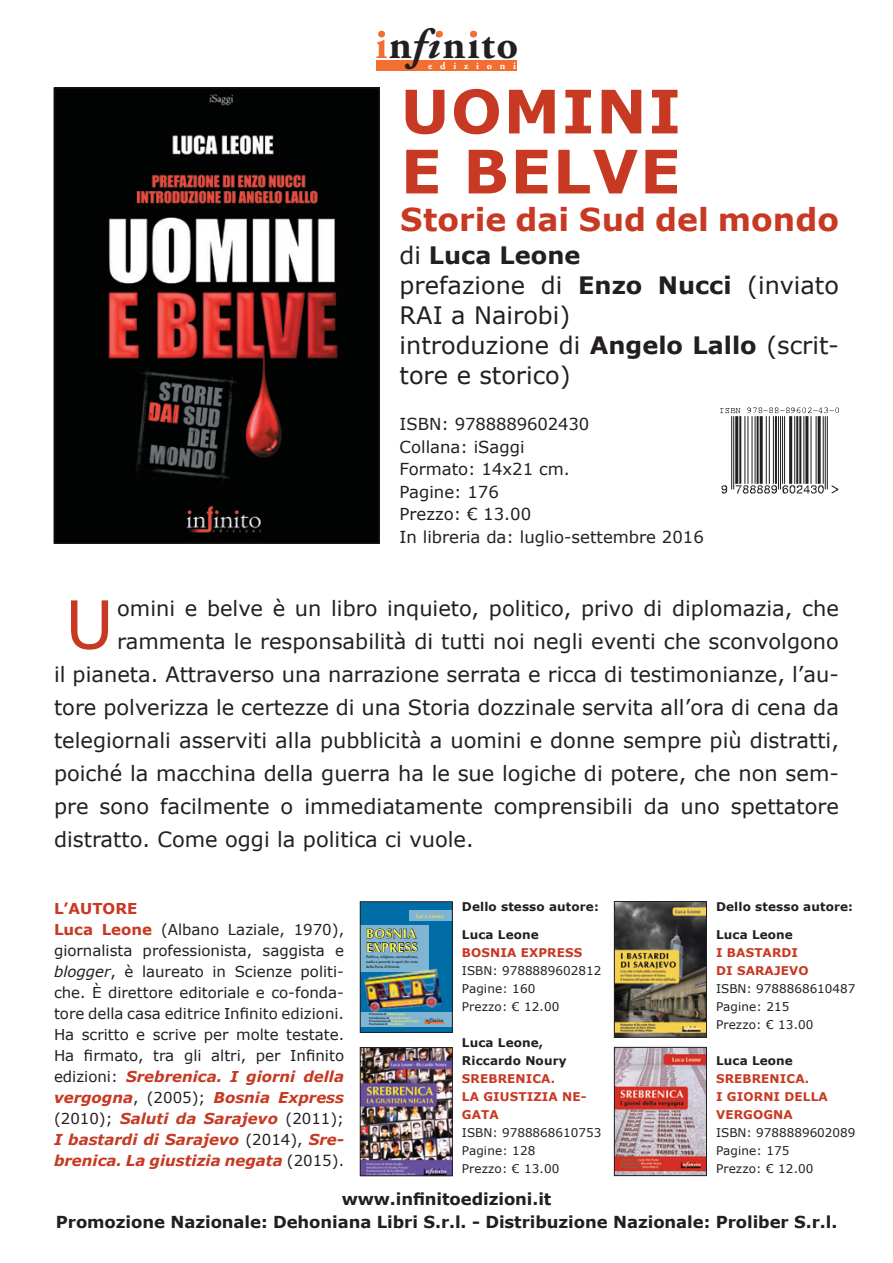
<style>
.page{position:relative;width:893px;height:1263px;background:#fff}
.page>*{position:absolute;margin:0;border:0;box-sizing:border-box;transform-origin:0 0}
.t1{font:66.45px "Verdana";color:#c73922}
.t2{font:700 60px "Verdana";letter-spacing:.025em;color:#c73922}
.t3{font:700 42.15px "Adobe Garamond Pro";letter-spacing:.04em;color:#231f20}
.t4{font:700 31.5px "Verdana";color:#c73922}
.t5{font:24px/30px "Verdana";color:#231f20}
.t6{font:700 24px "Verdana";color:#231f20}
.t7{font:21px "Verdana";color:#231f20}
.t8{font:16.5px "Verdana";color:#231f20}
.t9{font:700 16.5px "Verdana";letter-spacing:-.005em;color:#231f20}
.t10{font:15px/21px "Verdana";color:#231f20;text-align:justify}
.t11{font:700 15px "Verdana";color:#c73922}
.t12{font:700 12.75px/13.6px "CG Omega";letter-spacing:.04em;color:#fff356}
.t13{font:12px "Verdana";color:#231f20}
.t14{font:700 12px/18px "Verdana";letter-spacing:.01em;color:#c73922}
.t15{font:700 12px "Verdana";letter-spacing:.01em;color:#231f20}
.t16{font:700 10.2px "Adobe Garamond Pro";letter-spacing:.765em;color:#fff}
.t17{font:700 5.7px "Adobe Garamond Pro";letter-spacing:.04em;color:#231f20}
.t18{font:700 5.4px "CG Omega";letter-spacing:.01em;color:#fed553}
.t19{font:700 3.6px/5.2px "CG Omega";letter-spacing:.01em;color:#231f20;text-align:justify}
.t20{font:700 3px/3.3px "CG Omega";letter-spacing:.01em;color:#231f20}
.s1{color:#f36e31}
.s2{font-style:italic}
.s3{font-weight:400}
.s4{font-weight:700}
.s5{font-weight:700;color:#c73922}
.s6{font-weight:700;font-style:italic;color:#c73922}
.s7{color:#fff356}
</style>
<div class="page">
<div style="left:376px;top:60px;width:141px;height:11px;background:#f36e31"></div>
<div style="left:436px;top:31px;width:7px;height:6px;background:#f36e31;border-radius:50%"></div>
<div style="left:470px;top:31px;width:7px;height:6px;background:#f36e31;border-radius:50%"></div>
<div style="left:378px;top:31px;width:7px;height:6px;background:#f36e31;border-radius:50%"></div>
<img style="left:56px;top:90px;width:321px;height:451px">
<div style="left:54px;top:88px;width:325px;height:455px;border:1px solid #231f20"></div>
<img style="left:720px;top:407px;width:119px;height:87px">
<img style="left:616px;top:903px;width:89px;height:132px">
<div style="left:614px;top:901px;width:93px;height:136px;border:1px solid #231f20"></div>
<img style="left:616px;top:1049px;width:89px;height:125px">
<div style="left:614px;top:1047px;width:93px;height:129px;border:1px solid #231f20"></div>
<div style="left:360px;top:902px;width:92px;height:130px;background:#006da6"></div>
<div style="left:360px;top:925px;width:69px;height:47px;background:#7fb5d2"></div>
<div style="left:409px;top:910px;width:43px;height:11px;background:#7fb5d2"></div>
<div style="left:360px;top:1011px;width:92px;height:15px;background:#7fb5d2"></div>
<svg style="left:424px;top:1018px;width:19px;height:6px"></svg>
<svg style="left:367px;top:928px;width:51px;height:24px"></svg>
<img style="left:363px;top:968px;width:79px;height:44px">
<div style="left:360px;top:901px;width:93px;height:132px;border:1px solid #231f20"></div>
<img style="left:362px;top:1049px;width:89px;height:125px">
<div style="left:360px;top:1047px;width:93px;height:129px;border:1px solid #231f20"></div>
<p class="t3" style="left:375px;top:20px;width:144px"><span class="s1">i</span>n<span class="s2">fi</span>nito</p>
<p class="t16" style="left:428px;top:60px;width:89px">edizioni</p>
<p class="t2" style="left:401px;top:69px;width:282px">UOMINI</p>
<p class="t2" style="left:401px;top:129px;width:282px">E BELVE</p>
<p class="t4" style="left:400px;top:197px;width:440px">Storie dai Sud del mondo</p>
<p class="t6" style="left:400px;top:238px;width:182px"><span class="s3">di</span> Luca Leone</p>
<p class="t5" style="left:400px;top:270px;width:441px">prefazione di <span class="s4">Enzo Nucci</span> (inviato<br>RAI a Nairobi)</p>
<p class="t5" style="left:400px;top:330px;width:441px">introduzione di <span class="s4">Angelo Lallo</span> (scrit&shy;tore e storico)</p>
<p class="t8" style="left:400px;top:413px;width:191px">ISBN: 9788889602430</p>
<p class="t8" style="left:400px;top:435px;width:126px">Collana: iSaggi</p>
<p class="t8" style="left:400px;top:458px;width:172px">Formato: 14x21 cm.</p>
<p class="t8" style="left:400px;top:480px;width:101px">Pagine: 176</p>
<p class="t8" style="left:400px;top:503px;width:133px">Prezzo: € 13.00</p>
<p class="t8" style="left:400px;top:525px;width:306px">In libreria da: luglio-settembre 2016</p>
<p class="t1" style="left:65px;top:579px;width:50px">U</p>
<p class="t7" style="left:117px;top:594px;width:723px">omini e belve è un libro inquieto, politico, privo di diplomazia, che</p>
<p class="t7" style="left:117px;top:627px;width:723px">rammenta le responsabilità di tutti noi negli eventi che sconvolgono</p>
<p class="t7" style="left:54px;top:660px;width:786px">il pianeta. Attraverso una narrazione serrata e ricca di testimonianze, l’au-</p>
<p class="t7" style="left:54px;top:693px;width:786px">tore polverizza le certezze di una Storia dozzinale servita all’ora di cena da</p>
<p class="t7" style="left:54px;top:726px;width:786px">telegiornali asserviti alla pubblicità a uomini e donne sempre più distratti,</p>
<p class="t7" style="left:54px;top:759px;width:786px">poiché la macchina della guerra ha le sue logiche di potere, che non sem-</p>
<p class="t7" style="left:54px;top:792px;width:786px">pre sono facilmente o immediatamente comprensibili da uno spettatore</p>
<p class="t7" style="left:54px;top:825px;width:421px">distratto. Come oggi la politica ci vuole.</p>
<p class="t11" style="left:54px;top:898px;width:85px">L’AUTORE</p>
<p class="t10" style="left:54px;top:919px;width:292px"><span class="s5">Luca Leone</span> (Albano Laziale, 1970), giornalista professionista, saggista e <span class="s2">blogger</span>, è laureato in Scienze politi&shy;che. È direttore editoriale e co-fonda&shy;tore della casa editrice Infinito edizioni.<br>Ha scritto e scrive per molte testate.<br>Ha firmato, tra gli altri, per Infinito edizioni: <span class="s6">Srebrenica. I giorni della vergogna</span>, (2005); <span class="s6">Bosnia Express </span>(2010); <span class="s6">Saluti da Sarajevo</span> (2011); <span class="s6">I bastardi di Sarajevo</span> (2014), <span class="s6">Sre&shy;brenica. La giustizia negata</span> (2015).</p>
<p class="t18" style="left:416px;top:912px;width:29px">Luca Leone</p>
<p class="t12" style="left:366px;top:927px;width:53px">BOSNIA<br>EXPRESS</p>
<p class="t19" style="left:366px;top:954px;width:53px">Politica, religione, nazionalismo, mafia e povertà in quel che resta della Porta d’Oriente</p>
<p class="t20" style="left:369px;top:1012px;width:51px">Prefazione di <span class="s7">Sabina Langer<br></span>Introduzione di <span class="s7">Riccardo Noury<br></span>Presentazione di <span class="s7">Francesco De Filippo<br></span>Postfazione di <span class="s7">Enisa Bukvić</span></p>
<p class="t17" style="left:424px;top:1017px;width:21px"><span class="s1">i</span>n<span class="s2">fi</span>nito</p>
<p class="t15" style="left:462px;top:898px;width:138px">Dello stesso autore:</p>
<p class="t15" style="left:462px;top:926px;width:78px">Luca Leone</p>
<p class="t14" style="left:462px;top:944px;width:122px">BOSNIA EXPRESS</p>
<p class="t13" style="left:462px;top:963px;width:141px">ISBN: 9788889602812</p>
<p class="t13" style="left:462px;top:981px;width:75px">Pagine: 160</p>
<p class="t13" style="left:462px;top:999px;width:99px">Prezzo: € 12.00</p>
<p class="t15" style="left:462px;top:1034px;width:83px">Luca Leone,</p>
<p class="t15" style="left:462px;top:1052px;width:106px">Riccardo Noury</p>
<p class="t14" style="left:462px;top:1070px;width:95px">SREBRENICA.</p>
<p class="t14" style="left:462px;top:1088px;width:126px">LA GIUSTIZIA NE-<br>GATA</p>
<p class="t13" style="left:462px;top:1125px;width:141px">ISBN: 9788868610753</p>
<p class="t13" style="left:462px;top:1143px;width:75px">Pagine: 128</p>
<p class="t13" style="left:462px;top:1161px;width:99px">Prezzo: € 13.00</p>
<p class="t15" style="left:716px;top:898px;width:138px">Dello stesso autore:</p>
<p class="t15" style="left:716px;top:926px;width:78px">Luca Leone</p>
<p class="t14" style="left:716px;top:943px;width:84px">I BASTARDI</p>
<p class="t14" style="left:716px;top:961px;width:94px">DI SARAJEVO</p>
<p class="t13" style="left:716px;top:980px;width:141px">ISBN: 9788868610487</p>
<p class="t13" style="left:716px;top:998px;width:75px">Pagine: 215</p>
<p class="t13" style="left:716px;top:1016px;width:99px">Prezzo: € 13.00</p>
<p class="t15" style="left:716px;top:1052px;width:78px">Luca Leone</p>
<p class="t14" style="left:716px;top:1069px;width:95px">SREBRENICA.</p>
<p class="t14" style="left:716px;top:1087px;width:113px">I GIORNI DELLA</p>
<p class="t14" style="left:716px;top:1105px;width:78px">VERGOGNA</p>
<p class="t13" style="left:716px;top:1124px;width:141px">ISBN: 9788889602089</p>
<p class="t13" style="left:716px;top:1142px;width:75px">Pagine: 175</p>
<p class="t13" style="left:716px;top:1160px;width:99px">Prezzo: € 12.00</p>
<p class="t9" style="left:342px;top:1188px;width:211px">www.infinitoedizioni.it</p>
<p class="t9" style="left:56px;top:1210px;width:783px">Promozione Nazionale: Dehoniana Libri S.r.l. - Distribuzione Nazionale: Proliber S.r.l.</p>
</div>
